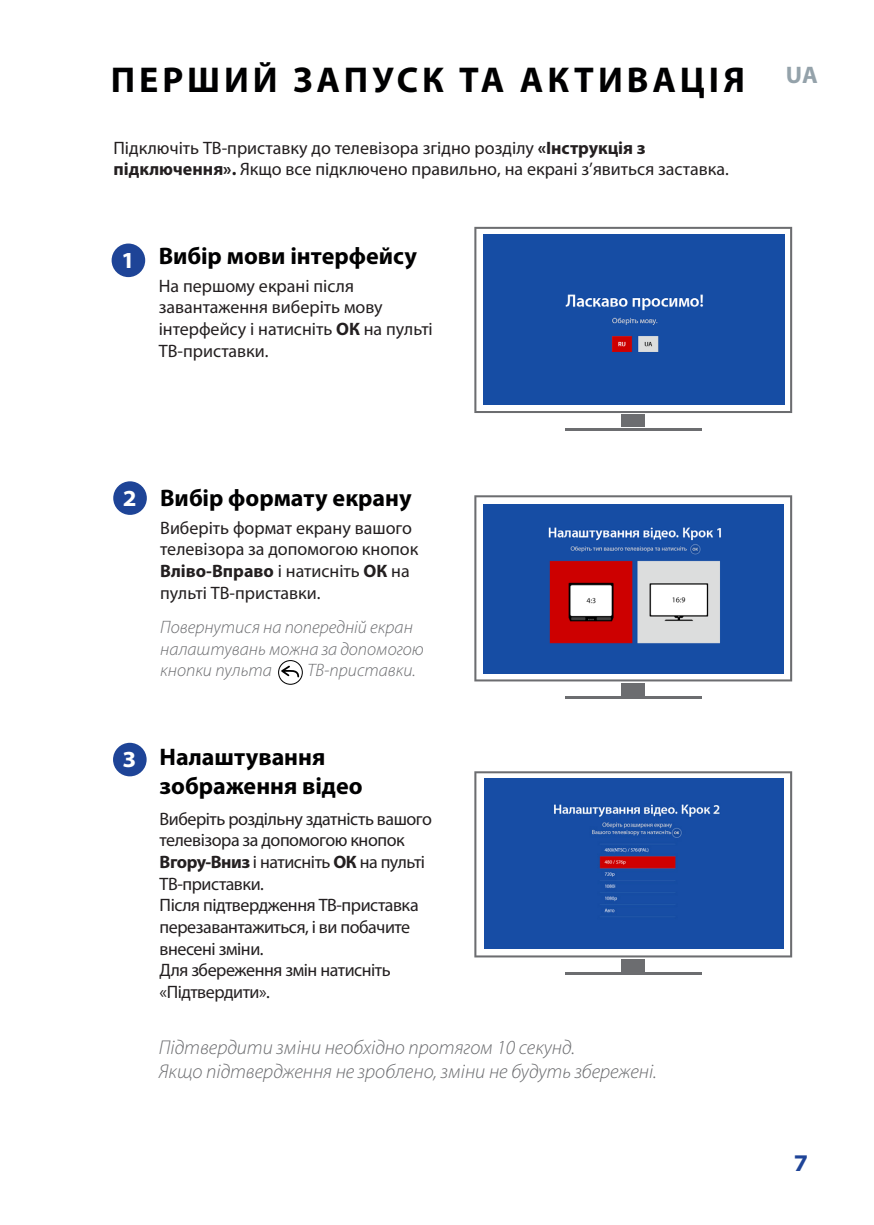
<style>
.page{position:relative;width:874px;height:1225px;background:#fff}
.page>*{position:absolute;margin:0;border:0;box-sizing:border-box;transform-origin:0 0}
.t1{font:700 36px "Myriad Pro";letter-spacing:.11em;color:#000001}
.t2{font:700 24px/28.8px "Myriad Pro";color:#000001}
.t3{font:700 24px "Myriad Pro";color:#94a2aa}
.t4{font:700 semi-expanded 24px "Myriad Pro";color:#1e4497}
.t5{font:700 semi-expanded 23px "Myriad Pro";color:#fff}
.t6{font:italic 300 20px "Myriad Pro";color:#6c6d70}
.t7{font:18px/21.6px "Myriad Pro";letter-spacing:-.005em;color:#231f20}
.t8{font:18px/21.6px "Myriad Pro";letter-spacing:-.025em;color:#231f20}
.t9{font:italic 300 18px/21.6px "Myriad Pro";color:#6c6d70}
.s1{font-weight:700}
</style>
<div class="page">
<div style="left:111px;top:243px;width:34px;height:34px;background:#1e4497;border-radius:50%"></div>
<div style="left:113px;top:481px;width:34px;height:34px;background:#1e4497;border-radius:50%"></div>
<svg style="left:278px;top:660px;width:24px;height:24px"></svg>
<div style="left:278px;top:660px;width:25px;height:25px;border:1px solid #000;border-radius:50%"></div>
<svg style="left:279px;top:664px;width:21px;height:14px"></svg>
<div style="left:113px;top:743px;width:33px;height:33px;background:#1e4497;border-radius:50%"></div>
<div style="left:621px;top:683px;width:23px;height:12px;background:#6c6d70"></div>
<hr style="left:565px;top:696px;width:136px;height:3px;background:#6c6d70">
<svg style="left:474px;top:495px;width:317px;height:186px;background:#5e6fa6"></svg>
<div style="left:621px;top:959px;width:23px;height:12px;background:#6c6d70"></div>
<hr style="left:565px;top:972px;width:136px;height:3px;background:#6c6d70">
<svg style="left:474px;top:771px;width:317px;height:186px;background:#3661ab"></svg>
<div style="left:621px;top:414px;width:23px;height:13px;background:#6c6d70"></div>
<hr style="left:565px;top:428px;width:136px;height:3px;background:#6c6d70">
<svg style="left:474px;top:227px;width:317px;height:186px;background:#3361ab"></svg>
<p class="t1" style="left:111px;top:57px;width:635px">ПЕРШИЙ ЗАПУСК ТА АКТИВАЦІЯ</p>
<p class="t7" style="left:113px;top:137px;width:616px">Підключіть ТВ-приставку до телевізора згідно розділу <span class="s1">«Інструкція з підключення».</span> Якщо все підключено правильно, на екрані з’явиться заставка.</p>
<p class="t5" style="left:121px;top:247px;width:15px">1</p>
<p class="t2" style="left:159px;top:240px;width:259px">Вибір мови інтерфейсу</p>
<p class="t7" style="left:159px;top:274px;width:275px">На першому екрані після завантаження виберіть мову інтерфейсу і натисніть <span class="s1">ОК</span> на пульті<br>ТВ-приставки.</p>
<p class="t3" style="left:785px;top:59px;width:33px">UA</p>
<p class="t5" style="left:123px;top:485px;width:15px">2</p>
<p class="t2" style="left:160px;top:482px;width:253px">Вибір формату екрану</p>
<p class="t7" style="left:160px;top:516px;width:260px">Виберіть формат екрану вашого телевізора за допомогою кнопок<br><span class="s1">Вліво-Вправо</span> і натисніть <span class="s1">ОК</span> на пульті ТВ-приставки.</p>
<p class="t9" style="left:160px;top:617px;width:265px">Повернутися на попередній екран налаштувань можна за допомогою кнопки пульта</p>
<p class="t9" style="left:307px;top:660px;width:110px">ТВ-приставки.</p>
<p class="t5" style="left:122px;top:746px;width:15px">3</p>
<p class="t2" style="left:159px;top:742px;width:204px">Налаштування зображення відео</p>
<p class="t8" style="left:159px;top:807px;width:274px">Виберіть роздільну здатність вашого телевізора за допомогою кнопок<br><span class="s1">Вгору-Вниз</span> і натисніть <span class="s1">ОК</span> на пульті<br>ТВ-приставки.</p>
<p class="t8" style="left:159px;top:894px;width:260px">Після підтвердження ТВ-приставка перезавантажиться, і ви побачите внесені зміни.</p>
<p class="t8" style="left:159px;top:959px;width:232px">Для збереження змін натисніть «Підтвердити».</p>
<p class="t6" style="left:159px;top:1036px;width:417px">Підтвердити зміни необхідно протягом 10 секунд.</p>
<p class="t6" style="left:159px;top:1060px;width:499px">Якщо підтвердження не зроблено, зміни не будуть збережені.</p>
<p class="t4" style="left:793px;top:1149px;width:16px">7</p>
</div>
